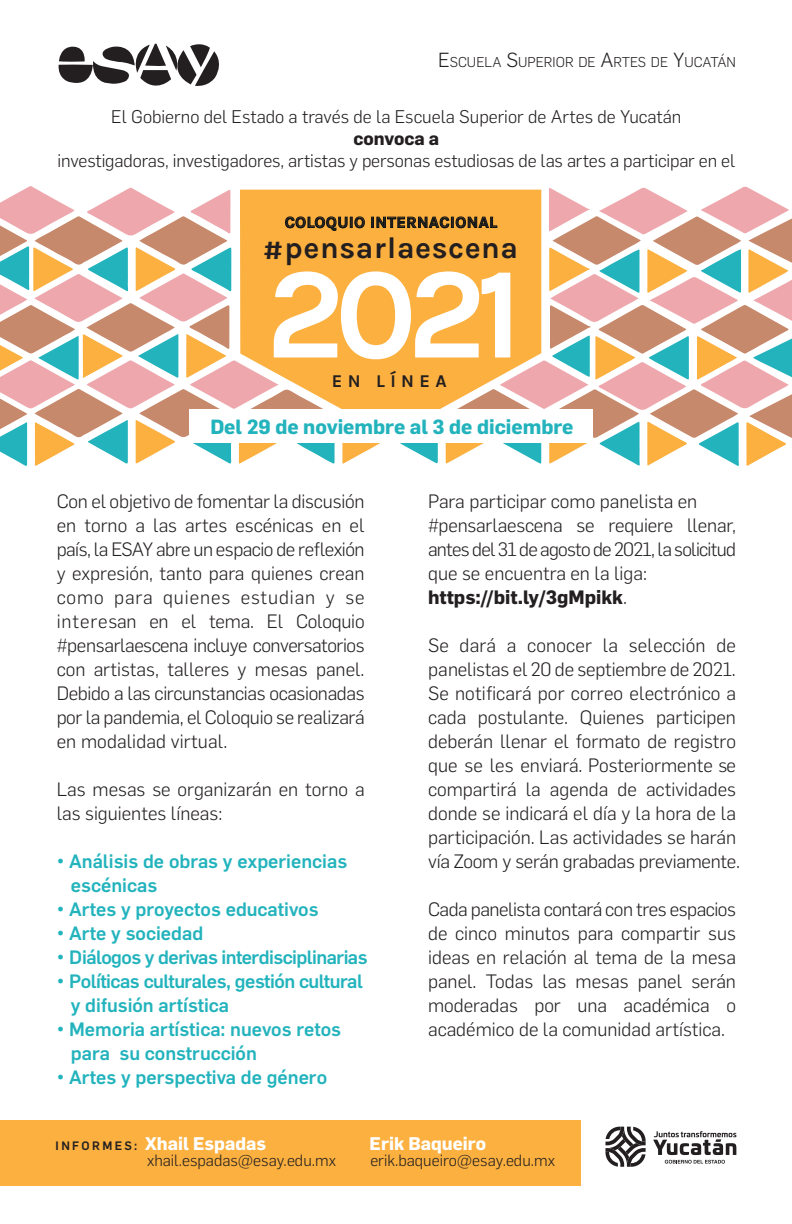
<style>
.page{position:relative;width:792px;height:1224px;background:#fff}
.page>*{position:absolute;margin:0;border:0;box-sizing:border-box;transform-origin:0 0}
.t1{font:700 129.9px "Karla";color:#fff}
.t2{font:700 30.1px "Karla";letter-spacing:.02em;color:#231f20}
.t3{font:700 20.1px "Flama";color:#22b3bd}
.t4{font:300 19px/24px "Flama";color:#231f20}
.t5{font:500 19px/24px "Flama";color:#22b3bd}
.t6{font:500 19px/24px "Flama";letter-spacing:-.025em;color:#22b3bd}
.t7{font:500 19px "Flama";letter-spacing:-.03em;color:#22b3bd}
.t8{font:300 18px "Flama";letter-spacing:-.01em;color:#231f20}
.t9{font:700 18px "Flama";color:#fff}
.t10{font:700 18px "Flama";color:#231f20}
.t11{font:700 18px "Karla";letter-spacing:.3em;color:#231f20}
.t12{font:300 16px "Flama";color:#231f20}
.t13{font:700 16px "Karla";letter-spacing:.03em;color:#231f20}
.t14{font:300 14px "Flama";color:#231f20}
.s1{font-size:20px}
.s2{font-weight:700}
.s3{font-weight:500;font-size:12px;color:#231f20}
</style>
<div class="page">
<svg style="left:58px;top:43px;width:161px;height:43px"></svg>
<div style="left:0;top:1120px;width:581px;height:65px;background:#fbb03f"></div>
<svg style="left:0;top:186px;width:792px;height:280px"></svg>
<svg style="left:605px;top:1127px;width:41px;height:40px"></svg>
<svg style="left:653px;top:1131px;width:83px;height:33px"></svg>
<div style="left:190px;top:409px;width:403px;height:33px;background:#fff"></div>
<p class="t14" style="left:438px;top:53px;width:299px"><span class="s1">E</span>SCUELA <span class="s1">S</span>UPERIOR DE <span class="s1">A</span>RTES DE <span class="s1">Y</span>UCATÁN</p>
<p class="t8" style="left:111px;top:105px;width:572px">El Gobierno del Estado a través de la Escuela Superior de Artes de Yucatán</p>
<p class="t10" style="left:353px;top:126px;width:87px">convoca a</p>
<p class="t8" style="left:57px;top:148px;width:679px">investigadoras, investigadores, artistas y personas estudiosas de las artes a participar en el</p>
<p class="t13" style="left:285px;top:213px;width:214px">COLOQUIO INTERNACIONAL</p>
<h2 class="t2" style="left:263px;top:231px;width:257px"># pensarlaescena</h2>
<h1 class="t1" style="left:266px;top:239px;width:258px">2021</h1>
<p class="t11" style="left:332px;top:370px;width:116px">EN LÍNEA</p>
<p class="t3" style="left:210px;top:412px;width:365px">Del 29 de noviembre al 3 de diciembre</p>
<p class="t4" style="left:57px;top:489px;width:309px;text-align:justify">Con el objetivo de fomentar la discusión en torno a las artes escénicas en el país, la ESAY abre un espacio de reflexión y expresión, tanto para quienes crean como para quienes estudian y se interesan en el tema. El Coloquio #pensarlaescena incluye conversatorios con artistas, talleres y mesas panel.<br>Debido a las circunstancias ocasionadas por la pandemia, el Coloquio se realizará en modalidad virtual.</p>
<p class="t4" style="left:57px;top:777px;width:309px">Las mesas se organizarán en torno a las siguientes líneas:</p>
<p class="t5" style="left:71px;top:848px;width:278px;text-indent:-14px">• Análisis de obras y experiencias escénicas</p>
<p class="t5" style="left:57px;top:896px;width:263px">• Artes y proyectos educativos</p>
<p class="t5" style="left:57px;top:920px;width:148px">• Arte y sociedad</p>
<p class="t7" style="left:57px;top:944px;width:312px">• Diálogos y derivas interdisciplinarias</p>
<p class="t6" style="left:71px;top:968px;width:293px;text-indent:-14px">• Políticas culturales, gestión cultural y difusión artística</p>
<p class="t5" style="left:71px;top:1016px;width:272px;text-indent:-14px">• Memoria artística: nuevos retos para su construcción</p>
<p class="t5" style="left:57px;top:1064px;width:272px">• Artes y perspectiva de género</p>
<p class="t4" style="left:428px;top:489px;width:309px">Para participar como panelista en #pensarlaescena se requiere llenar, antes del 31 de agosto de 2021, la solicitud que se encuentra en la liga: <span class="s2">https://bit.ly/3gMpikk</span>.</p>
<p class="t4" style="left:428px;top:633px;width:313px">Se dará a conocer la selección de panelistas el 20 de septiembre de 2021.<br>Se notificará por correo electrónico a cada postulante. Quienes participen deberán llenar el formato de registro que se les enviará. Posteriormente se compartirá la agenda de actividades donde se indicará el día y la hora de la participación. Las actividades se harán vía Zoom y serán grabadas previamente.</p>
<p class="t4" style="left:428px;top:897px;width:309px;text-align:justify">Cada panelista contará con tres espacios de cinco minutos para compartir sus ideas en relación al tema de la mesa panel. Todas las mesas panel serán moderadas por una académica o académico de la comunidad artística.</p>
<p class="t9" style="left:56px;top:1131px;width:212px"><span class="s3">I N F O R M E S :</span> Xhail Espadas</p>
<p class="t9" style="left:370px;top:1131px;width:118px">Erik Baqueiro</p>
<p class="t12" style="left:147px;top:1150px;width:191px">xhail.espadas@esay.edu.mx</p>
<p class="t12" style="left:370px;top:1150px;width:186px">erik.baqueiro@esay.edu.mx</p>
</div>
